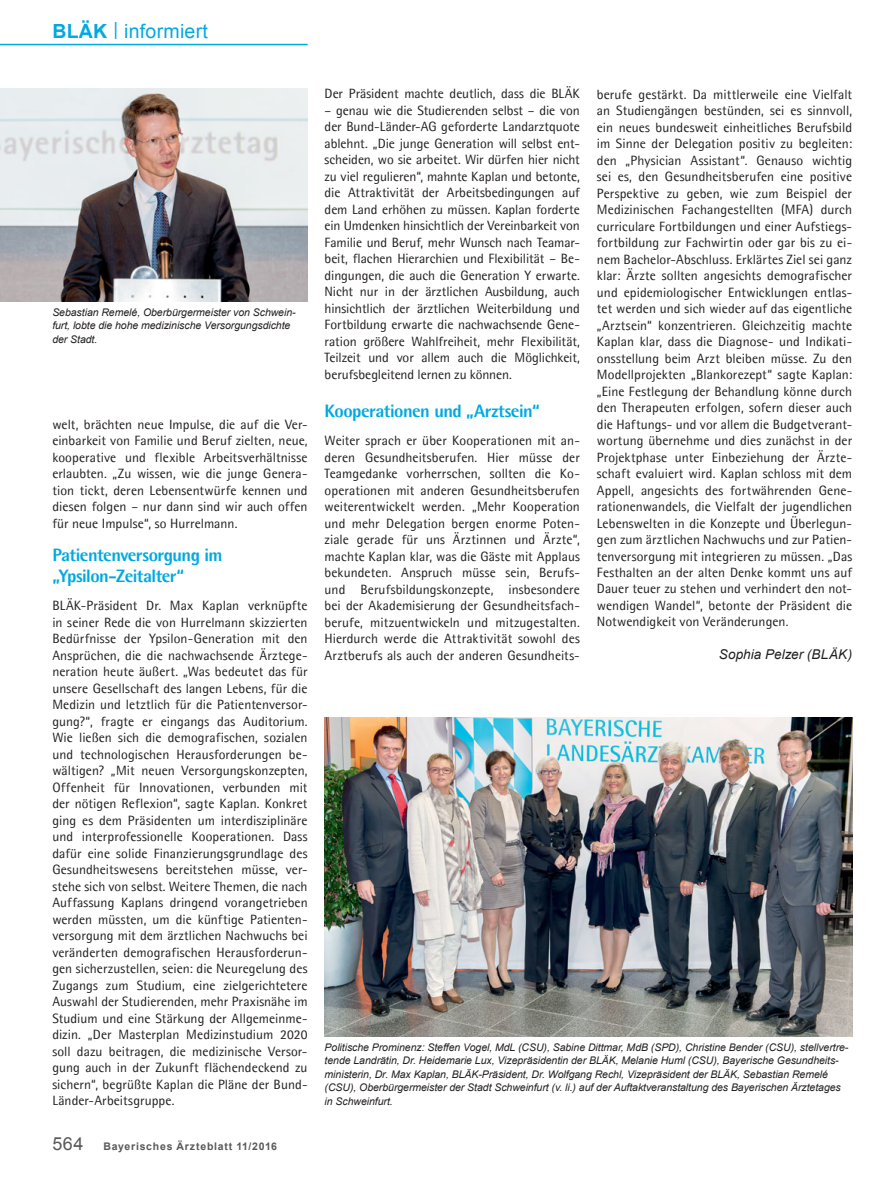
<style>
.page{position:relative;width:894px;height:1190px;background:#fff}
.page>*{position:absolute;margin:0;border:0;box-sizing:border-box;transform-origin:0 0}
.t1{font:19.5px "Arial";letter-spacing:.015em;color:#00a9e0}
.t2{font:800 18px/21px "Agfa Rotis Semisans";letter-spacing:-.03em;color:#00a9e0}
.t3{font:13.5px/16.5px "Agfa Rotis Semisans";color:#231f20;text-align:justify}
.t4{font:italic 13.5px "Arial";letter-spacing:.005em;color:#231f20}
.t5{font:italic 10.5px/13.5px "Arial";letter-spacing:-.005em;color:#231f20}
.t6{font:700 10.5px "Arial";letter-spacing:.075em;color:#58595b}
.s1{font-weight:700}
.s2{font-weight:400;font-size:18px}
</style>
<div class="page">
<hr style="left:0;top:44px;width:307px;height:1px;background:#00a9e0">
<img style="left:324px;top:718px;width:528px;height:319px">
<img style="left:0;top:89px;width:307px;height:212px">
<h1 class="t1" style="left:52px;top:20px;width:157px"><span class="s1">BLÄK</span> <sup>|</sup> informiert</h1>
<p class="t5" style="left:52px;top:305px;width:245px">Sebastian Remelé, Oberbürgermeister von Schwein&shy;furt, lobte die hohe medizinische Versorgungsdichte der Stadt.</p>
<p class="t3" style="left:52px;top:416px;width:257px">welt, brächten neue Impulse, die auf die Ver&shy;einbarkeit von Familie und Beruf zielten, neue, kooperative und flexible Arbeitsverhältnisse erlaubten. „Zu wissen, wie die junge Genera&shy;tion tickt, deren Lebensentwürfe kennen und diesen folgen – nur dann sind wir auch offen für neue Impulse“, so Hurrelmann.</p>
<h2 class="t2" style="left:52px;top:544px;width:172px">Patientenversorgung im „Ypsilon-Zeitalter“</h2>
<p class="t3" style="left:52px;top:597px;width:257px">BLÄK-Präsident Dr. Max Kaplan verknüpfte in seiner Rede die von Hurrelmann skizzierten Bedürfnisse der Ypsilon-Generation mit den Ansprüchen, die die nachwachsende Ärztege&shy;neration heute äußert. „Was bedeutet das für unsere Gesellschaft des langen Lebens, für die Medizin und letztlich für die Patientenversor&shy;gung?“, fragte er eingangs das Auditorium.<br>Wie ließen sich die demografischen, sozialen und technologischen Herausforderungen be&shy;wältigen? „Mit neuen Versorgungskonzepten, Offenheit für Innovationen, verbunden mit der nötigen Reflexion“, sagte Kaplan. Konkret ging es dem Präsidenten um interdisziplinäre und interprofessionelle Kooperationen. Dass dafür eine solide Finanzierungsgrundlage des Gesundheitswesens bereitstehen müsse, ver&shy;stehe sich von selbst. Weitere Themen, die nach Auffassung Kaplans dringend vorangetrieben werden müssten, um die künftige Patienten&shy;versorgung mit dem ärztlichen Nachwuchs bei veränderten demografischen Herausforderun&shy;gen sicherzustellen, seien: die Neuregelung des Zugangs zum Studium, eine zielgerichtetere Auswahl der Studierenden, mehr Praxisnähe im Studium und eine Stärkung der Allgemeinme&shy;dizin. „Der Masterplan Medizinstudium 2020 soll dazu beitragen, die medizinische Versor&shy;gung auch in der Zukunft flächendeckend zu sichern“, begrüßte Kaplan die Pläne der Bund-Länder-Arbeitsgruppe.</p>
<p class="t6" style="left:52px;top:1140px;width:226px"><span class="s2">564</span> Bayerisches Ärzteblatt 11/2016</p>
<p class="t3" style="left:324px;top:86px;width:257px">Der Präsident machte deutlich, dass die BLÄK</p>
<p class="t3" style="left:324px;top:102px;width:257px">– genau wie die Studierenden selbst – die von der Bund-Länder-AG geforderte Landarztquote ablehnt. „Die junge Generation will selbst ent&shy;scheiden, wo sie arbeitet. Wir dürfen hier nicht zu viel regulieren“, mahnte Kaplan und betonte, die Attraktivität der Arbeitsbedingungen auf dem Land erhöhen zu müssen. Kaplan forderte ein Umdenken hinsichtlich der Vereinbarkeit von Familie und Beruf, mehr Wunsch nach Teamar&shy;beit, flachen Hierarchien und Flexibilität – Be&shy;dingungen, die auch die Generation Y erwarte.<br>Nicht nur in der ärztlichen Ausbildung, auch hinsichtlich der ärztlichen Weiterbildung und Fortbildung erwarte die nachwachsende Gene&shy;ration größere Wahlfreiheit, mehr Flexibilität, Teilzeit und vor allem auch die Möglichkeit, berufsbegleitend lernen zu können.</p>
<h2 class="t2" style="left:324px;top:400px;width:216px">Kooperationen und „Arztsein“</h2>
<p class="t3" style="left:324px;top:432px;width:257px">Weiter sprach er über Kooperationen mit an&shy;deren Gesundheitsberufen. Hier müsse der Teamgedanke vorherrschen, sollten die Ko&shy;operationen mit anderen Gesundheitsberufen weiterentwickelt werden. „Mehr Kooperation und mehr Delegation bergen enorme Poten&shy;ziale gerade für uns Ärztinnen und Ärzte“, machte Kaplan klar, was die Gäste mit Applaus bekundeten. Anspruch müsse sein, Berufs&shy;und Berufsbildungskonzepte, insbesondere bei der Akademisierung der Gesundheitsfach&shy;berufe, mitzuentwickeln und mitzugestalten.<br>Hierdurch werde die Attraktivität sowohl des Arztberufs als auch der anderen Gesundheits-</p>
<p class="t3" style="left:597px;top:86px;width:257px">berufe gestärkt. Da mittlerweile eine Vielfalt an Studiengängen bestünden, sei es sinnvoll, ein neues bundesweit einheitliches Berufsbild im Sinne der Delegation positiv zu begleiten: den „Physician Assistant“. Genauso wichtig sei es, den Gesundheitsberufen eine positive Perspektive zu geben, wie zum Beispiel der Medizinischen Fachangestellten (MFA) durch curriculare Fortbildungen und einer Aufstiegs&shy;fortbildung zur Fachwirtin oder gar bis zu ei&shy;nem Bachelor-Abschluss. Erklärtes Ziel sei ganz klar: Ärzte sollten angesichts demografischer und epidemiologischer Entwicklungen entlas&shy;tet werden und sich wieder auf das eigentliche „Arztsein“ konzentrieren. Gleichzeitig machte Kaplan klar, dass die Diagnose- und Indikati&shy;onsstellung beim Arzt bleiben müsse. Zu den Modellprojekten „Blankorezept“ sagte Kaplan: „Eine Festlegung der Behandlung könne durch den Therapeuten erfolgen, sofern dieser auch die Haftungs- und vor allem die Budgetverant&shy;wortung übernehme und dies zunächst in der Projektphase unter Einbeziehung der Ärzte&shy;schaft evaluiert wird. Kaplan schloss mit dem Appell, angesichts des fortwährenden Gene&shy;rationenwandels, die Vielfalt der jugendlichen Lebenswelten in die Konzepte und Überlegun&shy;gen zum ärztlichen Nachwuchs und zur Patien&shy;tenversorgung mit integrieren zu müssen. „Das Festhalten an der alten Denke kommt uns auf Dauer teuer zu stehen und verhindert den not&shy;wendigen Wandel“, betonte der Präsident die Notwendigkeit von Veränderungen.</p>
<p class="t4" style="left:718px;top:647px;width:135px">Sophia Pelzer (BLÄK)</p>
<p class="t5" style="left:324px;top:1040px;width:525px">Politische Prominenz: Steffen Vogel, MdL (CSU), Sabine Dittmar, MdB (SPD), Christine Bender (CSU), stellvertre&shy;tende Landrätin, Dr. Heidemarie Lux, Vizepräsidentin der BLÄK, Melanie Huml (CSU), Bayerische Gesundheits&shy;ministerin, Dr. Max Kaplan, BLÄK-Präsident, Dr. Wolfgang Rechl, Vizepräsident der BLÄK, Sebastian Remelé (CSU), Oberbürgermeister der Stadt Schweinfurt (v. li.) auf der Auftaktveranstaltung des Bayerischen Ärztetages in Schweinfurt.</p>
</div>
